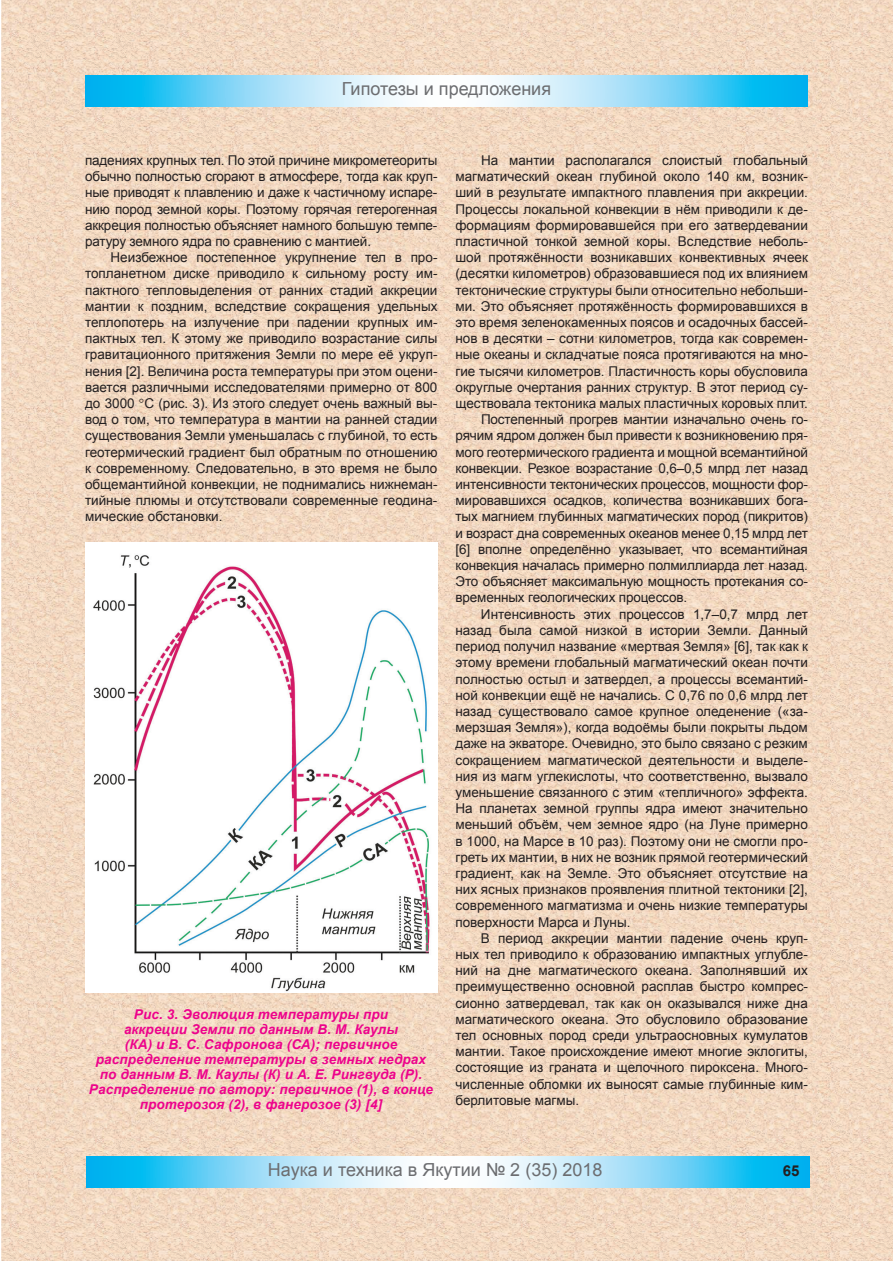
<style>
.page{position:relative;width:893px;height:1263px;background:#fff}
.page>*{position:absolute;margin:0;border:0;box-sizing:border-box;transform-origin:0 0}
.t1{font:18px "Arial";color:#6c6d70}
.t2{font:700 15px "Arial";color:#231f20}
.t3{font:13.5px/16.2px "Arial";color:#231f20;text-align:justify}
.t4{font:italic 700 13.5px/15px "Arial";letter-spacing:.01em;color:#ed028c;text-align:center}
.s1{font-family:"Times New Roman"}
</style>
<div class="page">
<img style="left:1px;top:0;width:892px;height:1261px">
<svg style="left:85px;top:76px;width:723px;height:30px"></svg>
<svg style="left:86px;top:1157px;width:723px;height:30px"></svg>
<img style="left:85px;top:543px;width:352px;height:449px">
<h1 class="t1" style="left:342px;top:77px;width:211px">Гипотезы и предложения</h1>
<p class="t3" style="left:85px;top:152px;width:354px">падениях крупных тел. По этой причине микрометеориты обычно полностью сгорают в атмосфере, тогда как круп&shy;ные приводят к плавлению и даже к частичному испаре&shy;нию пород земной коры. Поэтому горячая гетерогенная аккреция полностью объясняет намного большую темпе&shy;ратуру земного ядра по сравнению с мантией.</p>
<p class="t3" style="left:85px;top:250px;width:354px;text-indent:26px">Неизбежное постепенное укрупнение тел в про&shy;топланетном диске приводило к сильному росту им&shy;пактного тепловыделения от ранних стадий аккреции мантии к поздним, вследствие сокращения удельных теплопотерь на излучение при падении крупных им&shy;пактных тел. К этому же приводило возрастание силы гравитационного притяжения Земли по мере её укруп&shy;нения [2]. Величина роста температуры при этом оцени&shy;вается различными исследователями примерно от 800 до 3000 <span class="s1">°</span>С (рис. 3). Из этого следует очень важный вы&shy;вод о том, что температура в мантии на ранней стадии существования Земли уменьшалась с глубиной, то есть геотермический градиент был обратным по отношению к современному. Следовательно, в это время не было общемантийной конвекции, не поднимались нижнеман&shy;тийные плюмы и отсутствовали современные геодина&shy;мические обстановки.</p>
<p class="t4" style="left:89px;top:1007px;width:346px">Рис. 3. Эволюция температуры при<br>аккреции Земли по данным В. М. Каулы<br>(КА) и В. С. Сафронова (СА); первичное распределение температуры в земных недрах по данным В. М. Каулы (К) и А. Е. Рингвуда (Р).<br>Распределение по автору: первичное (1), в конце протерозоя (2), в фанерозое (3) [4]</p>
<p class="t3" style="left:481px;top:152px;width:328px">На мантии располагался слоистый глобальный</p>
<p class="t3" style="left:455px;top:169px;width:354px">магматический океан глубиной около 140 км, возник-</p>
<p class="t3" style="left:455px;top:185px;width:354px">ший в результате импактного плавления при аккреции.</p>
<p class="t3" style="left:455px;top:201px;width:354px">Процессы локальной конвекции в нём приводили к де-</p>
<p class="t3" style="left:455px;top:217px;width:354px">формациям формировавшейся при его затвердевании</p>
<p class="t3" style="left:455px;top:233px;width:354px">пластичной тонкой земной коры. Вследствие неболь-</p>
<p class="t3" style="left:455px;top:250px;width:354px">шой протяжённости возникавших конвективных ячеек</p>
<p class="t3" style="left:455px;top:266px;width:354px">(десятки километров) образовавшиеся под их влиянием</p>
<p class="t3" style="left:455px;top:282px;width:354px">тектонические структуры были относительно небольши-</p>
<p class="t3" style="left:455px;top:298px;width:354px">ми. Это объясняет протяжённость формировавшихся в</p>
<p class="t3" style="left:455px;top:314px;width:354px">это время зеленокаменных поясов и осадочных бассей-</p>
<p class="t3" style="left:455px;top:331px;width:354px">нов в десятки – сотни километров, тогда как современ-</p>
<p class="t3" style="left:455px;top:347px;width:354px">ные океаны и складчатые пояса протягиваются на мно-</p>
<p class="t3" style="left:455px;top:363px;width:354px">гие тысячи километров. Пластичность коры обусловила</p>
<p class="t3" style="left:455px;top:379px;width:354px">округлые очертания ранних структур. В этот период су-</p>
<p class="t3" style="left:455px;top:395px;width:354px">ществовала тектоника малых пластичных коровых плит.</p>
<p class="t3" style="left:481px;top:412px;width:328px">Постепенный прогрев мантии изначально очень го-</p>
<p class="t3" style="left:455px;top:428px;width:354px">рячим ядром должен был привести к возникновению пря-</p>
<p class="t3" style="left:455px;top:444px;width:354px">мого геотермического градиента и мощной всемантийной</p>
<p class="t3" style="left:455px;top:460px;width:354px">конвекции. Резкое возрастание 0,6–0,5 млрд лет назад</p>
<p class="t3" style="left:455px;top:476px;width:354px">интенсивности тектонических процессов, мощности фор-</p>
<p class="t3" style="left:455px;top:493px;width:354px">мировавшихся осадков, количества возникавших бога-</p>
<p class="t3" style="left:455px;top:509px;width:354px">тых магнием глубинных магматических пород (пикритов)</p>
<p class="t3" style="left:455px;top:525px;width:354px">и возраст дна современных океанов менее 0,15 млрд лет</p>
<p class="t3" style="left:455px;top:541px;width:354px">[6] вполне определённо указывает, что всемантийная</p>
<p class="t3" style="left:455px;top:557px;width:354px">конвекция началась примерно полмиллиарда лет назад.</p>
<p class="t3" style="left:455px;top:574px;width:353px">Это объясняет максимальную мощность протекания со-</p>
<p class="t3" style="left:455px;top:590px;width:233px">временных геологических процессов.</p>
<p class="t3" style="left:481px;top:606px;width:328px">Интенсивность этих процессов 1,7–0,7 млрд лет</p>
<p class="t3" style="left:455px;top:622px;width:354px">назад была самой низкой в истории Земли. Данный</p>
<p class="t3" style="left:455px;top:638px;width:354px">период получил название «мертвая Земля» [6], так как к</p>
<p class="t3" style="left:455px;top:655px;width:354px">этому времени глобальный магматический океан почти</p>
<p class="t3" style="left:455px;top:671px;width:354px">полностью остыл и затвердел, а процессы всемантий-</p>
<p class="t3" style="left:455px;top:687px;width:354px">ной конвекции ещё не начались. С 0,76 по 0,6 млрд лет</p>
<p class="t3" style="left:455px;top:703px;width:354px">назад существовало самое крупное оледенение («за-</p>
<p class="t3" style="left:455px;top:719px;width:354px">мерзшая Земля»), когда водоёмы были покрыты льдом</p>
<p class="t3" style="left:455px;top:736px;width:354px">даже на экваторе. Очевидно, это было связано с резким</p>
<p class="t3" style="left:455px;top:752px;width:354px">сокращением магматической деятельности и выделе-</p>
<p class="t3" style="left:455px;top:768px;width:354px">ния из магм углекислоты, что соответственно, вызвало</p>
<p class="t3" style="left:455px;top:784px;width:354px">уменьшение связанного с этим «тепличного» эффекта.</p>
<p class="t3" style="left:455px;top:800px;width:354px">На планетах земной группы ядра имеют значительно</p>
<p class="t3" style="left:455px;top:817px;width:354px">меньший объём, чем земное ядро (на Луне примерно</p>
<p class="t3" style="left:455px;top:833px;width:354px">в 1000, на Марсе в 10 раз). Поэтому они не смогли про-</p>
<p class="t3" style="left:455px;top:849px;width:354px">греть их мантии, в них не возник прямой геотермический</p>
<p class="t3" style="left:455px;top:865px;width:354px">градиент, как на Земле. Это объясняет отсутствие на</p>
<p class="t3" style="left:455px;top:881px;width:354px">них ясных признаков проявления плитной тектоники [2],</p>
<p class="t3" style="left:455px;top:898px;width:354px">современного магматизма и очень низкие температуры</p>
<p class="t3" style="left:455px;top:914px;width:177px">поверхности Марса и Луны.</p>
<p class="t3" style="left:481px;top:930px;width:328px">В период аккреции мантии падение очень круп-</p>
<p class="t3" style="left:455px;top:946px;width:354px">ных тел приводило к образованию импактных углубле-</p>
<p class="t3" style="left:455px;top:962px;width:354px">ний на дне магматического океана. Заполнявший их</p>
<p class="t3" style="left:455px;top:979px;width:354px">преимущественно основной расплав быстро компрес-</p>
<p class="t3" style="left:455px;top:995px;width:354px">сионно затвердевал, так как он оказывался ниже дна</p>
<p class="t3" style="left:455px;top:1011px;width:354px">магматического океана. Это обусловило образование</p>
<p class="t3" style="left:455px;top:1027px;width:354px">тел основных пород среди ультраосновных кумулатов</p>
<p class="t3" style="left:455px;top:1043px;width:354px">мантии. Такое происхождение имеют многие эклогиты,</p>
<p class="t3" style="left:455px;top:1060px;width:353px">состоящие из граната и щелочного пироксена. Много-</p>
<p class="t3" style="left:455px;top:1076px;width:354px">численные обломки их выносят самые глубинные ким-</p>
<p class="t3" style="left:455px;top:1092px;width:125px">берлитовые магмы.</p>
<h1 class="t1" style="left:268px;top:1158px;width:336px">Наука и техника в Якутии № 2 (35) 2018</h1>
<p class="t2" style="left:783px;top:1161px;width:18px">65</p>
</div>
